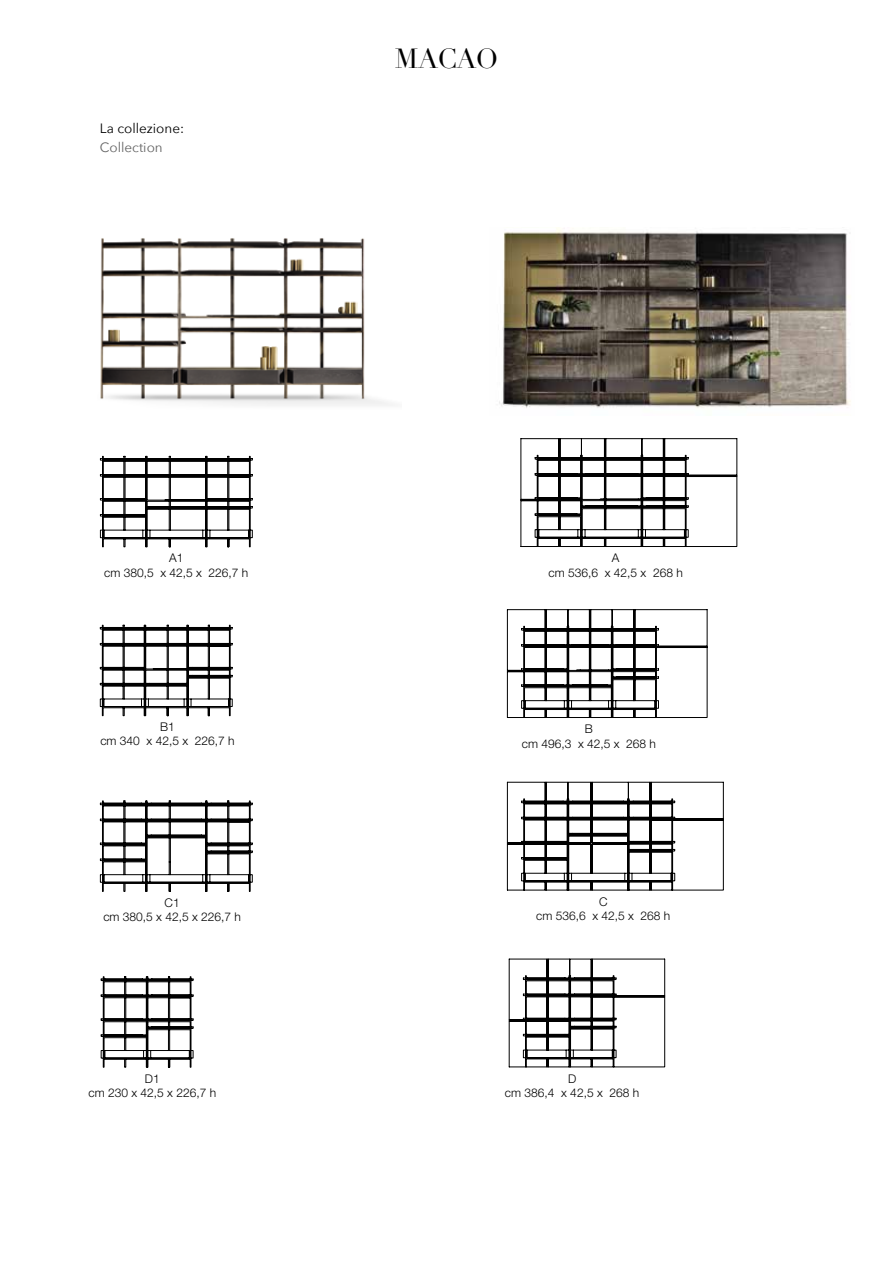
<style>
.page{position:relative;width:893px;height:1263px;background:#fff}
.page>*{position:absolute;margin:0;border:0;box-sizing:border-box;transform-origin:0 0}
.t1{font:27px "Didot";letter-spacing:-.025em;color:#000}
.t2{font:13.5px "Avenir Next";color:#000}
.t3{font:13.5px "Avenir Next";color:#636363}
.t4{font:300 12px/14.4px "Helvetica Neue LT Std";color:#000;text-align:center}
</style>
<div class="page">
<img style="left:100px;top:238px;width:293px;height:168px">
<img style="left:499px;top:228px;width:352px;height:180px">
<svg style="left:520px;top:438px;width:218px;height:109px"></svg>
<svg style="left:507px;top:781px;width:217px;height:110px"></svg>
<svg style="left:507px;top:609px;width:201px;height:109px"></svg>
<svg style="left:508px;top:958px;width:157px;height:110px"></svg>
<svg style="left:100px;top:456px;width:153px;height:92px"></svg>
<svg style="left:100px;top:624px;width:133px;height:92px"></svg>
<svg style="left:100px;top:976px;width:94px;height:92px"></svg>
<svg style="left:100px;top:800px;width:153px;height:92px"></svg>
<p class="t2" style="left:100px;top:116px;width:86px">La collezione:</p>
<p class="t3" style="left:100px;top:136px;width:64px">Collection</p>
<h1 class="t1" style="left:395px;top:42px;width:105px">MACAO</h1>
<p class="t4" style="left:104px;top:550px;width:146px">A1<br>cm 380,5 x 42,5 x 226,7 h</p>
<p class="t4" style="left:548px;top:550px;width:136px">A<br>cm 536,6 x 42,5 x 268 h</p>
<p class="t4" style="left:100px;top:719px;width:136px">B1<br>cm 340 x 42,5 x 226,7 h</p>
<p class="t4" style="left:522px;top:721px;width:136px">B<br>cm 496,3 x 42,5 x 268 h</p>
<p class="t4" style="left:103px;top:895px;width:139px">C1<br>cm 380,5 x 42,5 x 226,7 h</p>
<p class="t4" style="left:536px;top:894px;width:136px">C<br>cm 536,6 x 42,5 x 268 h</p>
<p class="t4" style="left:89px;top:1071px;width:129px">D1<br>cm 230 x 42,5 x 226,7 h</p>
<p class="t4" style="left:505px;top:1071px;width:136px">D<br>cm 386,4 x 42,5 x 268 h</p>
</div>
